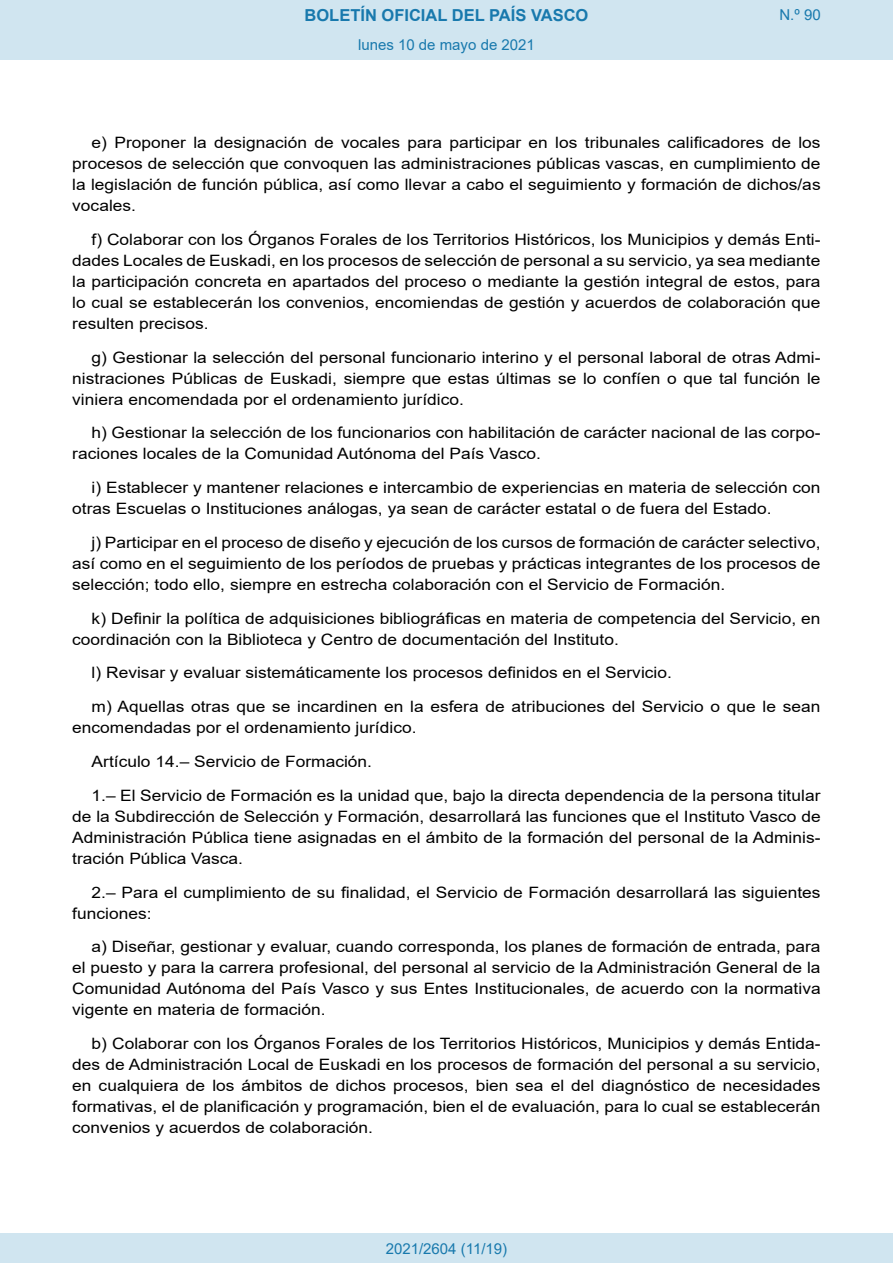
<style>
.page{position:relative;width:893px;height:1263px;background:#fff}
.page>*{position:absolute;margin:0;border:0;box-sizing:border-box;transform-origin:0 0}
.t1{font:700 16.5px "Arial";color:#1879ad}
.BOPVDetalle{font:15.6px/21px "Arial";color:#000;text-align:justify;scale:1.11 1}
.Paginacion_Centro{font:15px "Arial";color:#1879ad}
</style>
<div class="page">
<div style="left:0;top:0;width:893px;height:60px;background:#d0e5f0"></div>
<div style="left:0;top:1233px;width:893px;height:30px;background:#d0e5f0"></div>
<p class="t1" style="left:305px;top:3px;width:285px">BOLETÍN OFICIAL DEL PAÍS VASCO</p>
<p class="Paginacion_Centro" style="left:358px;top:35px;width:178px">lunes 10 de mayo de 2021</p>
<p class="Paginacion_Centro" style="left:779px;top:5px;width:43px">N.º 90</p>
<p class="BOPVDetalle" style="left:72px;top:132px;width:676px;text-indent:19px">e) Proponer la designación de vocales para participar en los tribunales calificadores de los procesos de selección que convoquen las administraciones públicas vascas, en cumplimiento de la legislación de función pública, así como llevar a cabo el seguimiento y formación de dichos/as vocales.</p>
<p class="BOPVDetalle" style="left:72px;top:229px;width:676px;text-indent:19px">f) Colaborar con los Órganos Forales de los Territorios Históricos, los Municipios y demás Enti&shy;dades Locales de Euskadi, en los procesos de selección de personal a su servicio, ya sea mediante la participación concreta en apartados del proceso o mediante la gestión integral de estos, para lo cual se establecerán los convenios, encomiendas de gestión y acuerdos de colaboración que resulten precisos.</p>
<p class="BOPVDetalle" style="left:72px;top:347px;width:676px;text-indent:19px">g) Gestionar la selección del personal funcionario interino y el personal laboral de otras Admi&shy;nistraciones Públicas de Euskadi, siempre que estas últimas se lo confíen o que tal función le viniera encomendada por el ordenamiento jurídico.</p>
<p class="BOPVDetalle" style="left:72px;top:422px;width:676px;text-indent:19px">h) Gestionar la selección de los funcionarios con habilitación de carácter nacional de las corpo&shy;raciones locales de la Comunidad Autónoma del País Vasco.</p>
<p class="BOPVDetalle" style="left:72px;top:477px;width:676px;text-indent:19px">i) Establecer y mantener relaciones e intercambio de experiencias en materia de selección con otras Escuelas o Instituciones análogas, ya sean de carácter estatal o de fuera del Estado.</p>
<p class="BOPVDetalle" style="left:72px;top:532px;width:676px;text-indent:19px">j) Participar en el proceso de diseño y ejecución de los cursos de formación de carácter selectivo, así como en el seguimiento de los períodos de pruebas y prácticas integrantes de los procesos de selección; todo ello, siempre en estrecha colaboración con el Servicio de Formación.</p>
<p class="BOPVDetalle" style="left:72px;top:608px;width:676px;text-indent:19px">k) Definir la política de adquisiciones bibliográficas en materia de competencia del Servicio, en coordinación con la Biblioteca y Centro de documentación del Instituto.</p>
<p class="BOPVDetalle" style="left:92px;top:662px;width:524px">l) Revisar y evaluar sistemáticamente los procesos definidos en el Servicio.</p>
<p class="BOPVDetalle" style="left:72px;top:696px;width:675px;text-indent:19px">m) Aquellas otras que se incardinen en la esfera de atribuciones del Servicio o que le sean encomendadas por el ordenamiento jurídico.</p>
<p class="BOPVDetalle" style="left:92px;top:751px;width:254px">Artículo 14.– Servicio de Formación.</p>
<p class="BOPVDetalle" style="left:72px;top:785px;width:676px;text-indent:19px">1.– El Servicio de Formación es la unidad que, bajo la directa dependencia de la persona titular de la Subdirección de Selección y Formación, desarrollará las funciones que el Instituto Vasco de Administración Pública tiene asignadas en el ámbito de la formación del personal de la Adminis&shy;tración Pública Vasca.</p>
<p class="BOPVDetalle" style="left:72px;top:881px;width:676px;text-indent:19px">2.– Para el cumplimiento de su finalidad, el Servicio de Formación desarrollará las siguientes funciones:</p>
<p class="BOPVDetalle" style="left:72px;top:936px;width:676px;text-indent:19px">a) Diseñar, gestionar y evaluar, cuando corresponda, los planes de formación de entrada, para el puesto y para la carrera profesional, del personal al servicio de la Administración General de la Comunidad Autónoma del País Vasco y sus Entes Institucionales, de acuerdo con la normativa vigente en materia de formación.</p>
<p class="BOPVDetalle" style="left:72px;top:1033px;width:676px;text-indent:19px">b) Colaborar con los Órganos Forales de los Territorios Históricos, Municipios y demás Entida&shy;des de Administración Local de Euskadi en los procesos de formación del personal a su servicio, en cualquiera de los ámbitos de dichos procesos, bien sea el del diagnóstico de necesidades formativas, el de planificación y programación, bien el de evaluación, para lo cual se establecerán convenios y acuerdos de colaboración.</p>
<p class="Paginacion_Centro" style="left:386px;top:1238px;width:123px">2021/2604 (11/19)</p>
</div>
